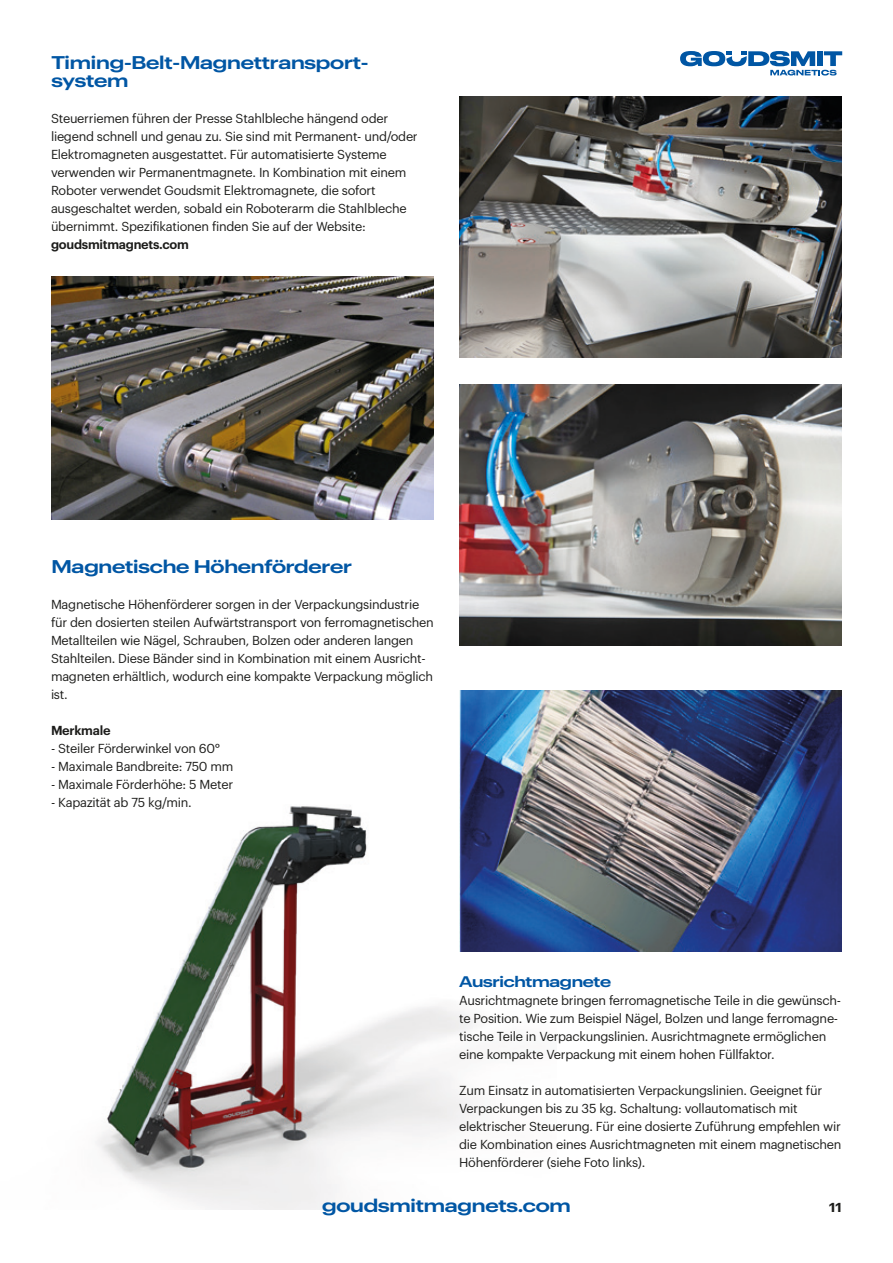
<style>
.page{position:relative;width:893px;height:1263px;background:#fff}
.page>*{position:absolute;margin:0;border:0;box-sizing:border-box;transform-origin:0 0}
.t1{font:600 18px/18px "Graphik Wide";letter-spacing:-.01em;color:#0056a4}
.t2{font:600 15px "Graphik Wide";letter-spacing:-.02em;color:#0056a4}
.t3{font:12.75px/18px "Graphik LC";letter-spacing:-.02em;color:#1d1d1b}
.t4{font:600 12.75px "Graphik LC";letter-spacing:-.02em;color:#1d1d1b}
.t5{font:600 12.75px "Graphik Wide";color:#1d1d1b}
.s1{font-weight:600}
</style>
<div class="page">
<img style="left:459px;top:96px;width:383px;height:261px">
<img style="left:459px;top:384px;width:383px;height:261px">
<img style="left:459px;top:690px;width:383px;height:261px">
<img style="left:51px;top:276px;width:383px;height:243px">
<img style="left:96px;top:789px;width:461px;height:421px">
<svg style="left:680px;top:51px;width:162px;height:25px"></svg>
<p class="t1" style="left:51px;top:52px;width:319px">Timing-Belt-Magnettransport&shy;system</p>
<p class="t3" style="left:51px;top:108px;width:368px">Steuerriemen führen der Presse Stahlbleche hängend oder liegend schnell und genau zu. Sie sind mit Permanent- und/oder Elektromagneten ausgestattet. Für automatisierte Systeme verwenden wir Permanentmagnete. In Kombination mit einem Roboter verwendet Goudsmit Elektromagnete, die sofort ausgeschaltet werden, sobald ein Roboterarm die Stahlbleche übernimmt. Spezifikationen finden Sie auf der Website: <span class="s1">goudsmitmagnets.com</span></p>
<p class="t1" style="left:51px;top:556px;width:302px">Magnetische Höhenförderer</p>
<p class="t3" style="left:51px;top:594px;width:384px">Magnetische Höhenförderer sorgen in der Verpackungsindustrie für den dosierten steilen Aufwärtstransport von ferromagnetischen Metallteilen wie Nägel, Schrauben, Bolzen oder anderen langen Stahlteilen. Diese Bänder sind in Kombination mit einem Ausricht&shy;magneten erhältlich, wodurch eine kompakte Verpackung möglich ist.</p>
<p class="t4" style="left:51px;top:721px;width:61px">Merkmale</p>
<p class="t3" style="left:51px;top:738px;width:171px">- Steiler Förderwinkel von 60°</p>
<p class="t3" style="left:51px;top:756px;width:184px">- Maximale Bandbreite: 750 mm</p>
<p class="t3" style="left:51px;top:774px;width:184px">- Maximale Förderhöhe: 5 Meter</p>
<p class="t3" style="left:51px;top:792px;width:142px">- Kapazität ab 75 kg/min.</p>
<p class="t2" style="left:459px;top:970px;width:153px">Ausrichtmagnete</p>
<p class="t3" style="left:459px;top:990px;width:383px">Ausrichtmagnete bringen ferromagnetische Teile in die gewünsch&shy;te Position. Wie zum Beispiel Nägel, Bolzen und lange ferromagne&shy;tische Teile in Verpackungslinien. Ausrichtmagnete ermöglichen eine kompakte Verpackung mit einem hohen Füllfaktor.</p>
<p class="t3" style="left:459px;top:1080px;width:384px">Zum Einsatz in automatisierten Verpackungslinien. Geeignet für Verpackungen bis zu 35 kg. Schaltung: vollautomatisch mit elektrischer Steuerung. Für eine dosierte Zuführung empfehlen wir die Kombination eines Ausrichtmagneten mit einem magnetischen Höhenförderer (siehe Foto links).</p>
<p class="t1" style="left:322px;top:1195px;width:250px">goudsmitmagnets.com</p>
<p class="t5" style="left:829px;top:1197px;width:14px">11</p>
</div>
